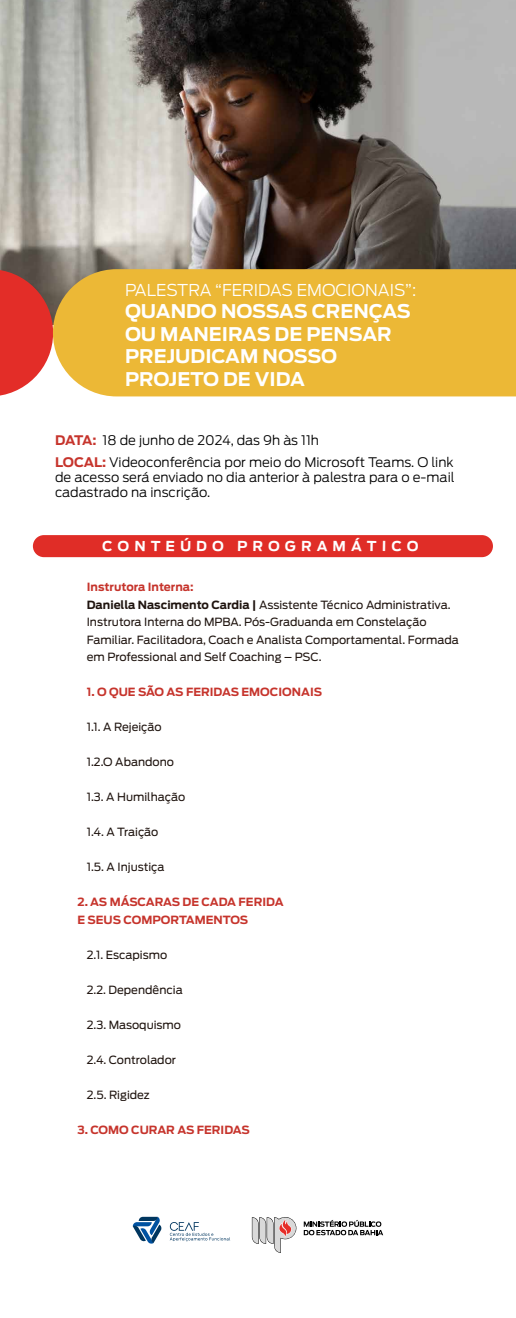
<style>
.page{position:relative;width:516px;height:1318px;background:#fff}
.page>*{position:absolute;margin:0;border:0;box-sizing:border-box;transform-origin:0 0}
.t1{font:700 18.75px/22.5px "Antenna";color:#fff}
.t2{font:300 16.25px "Antenna";color:#fff}
.t3{font:700 13.75px "Antenna";color:#fff}
.t4{font:300 13.12px/22.5px "Antenna";color:#000}
.t5{font:11.25px/17.5px "Antenna";color:#1f140f}
.t6{font:700 11.25px/17.5px "Antenna";color:#c6342c}
.s1{font-weight:700;color:#c6342c}
.s2{font-weight:700}
</style>
<div class="page">
<img style="left:0;top:0;width:515px;height:269px">
<div style="left:33px;top:535px;width:459px;height:22px;background:#e02d27;border-radius:11px"></div>
<svg style="left:133px;top:1217px;width:29px;height:27px"></svg>
<svg style="left:169px;top:1222px;width:61px;height:19px"></svg>
<svg style="left:251px;top:1217px;width:45px;height:36px"></svg>
<svg style="left:303px;top:1220px;width:80px;height:15px"></svg>
<svg style="left:0;top:269px;width:53px;height:127px;background:#d54c47"></svg>
<div style="left:53px;top:269px;width:462px;height:127px;background:#ecb836"></div>
<h2 class="t2" style="left:125px;top:280px;width:292px">PALESTRA “FERIDAS EMOCIONAIS”:</h2>
<h1 class="t1" style="left:125px;top:300px;width:287px">QUANDO NOSSAS CRENÇAS<br>OU MANEIRAS DE PENSAR<br>PREJUDICAM NOSSO<br>PROJETO DE VIDA</h1>
<p class="t4" style="left:55px;top:429px;width:399px"><span class="s1">DATA:</span> 18 de junho de 2024, das 9h às 11h<br><span class="s1">LOCAL:</span> Videoconferência por meio do Microsoft Teams. O link</p>
<p class="t4" style="left:55px;top:470px;width:400px;line-height:15px">de acesso será enviado no dia anterior à palestra para o e-mail cadastrado na inscrição.</p>
<p class="t3" style="left:102px;top:535px;width:317px;rotate:1deg">CONTEÚDO PROGRAMÁTICO</p>
<p class="t5" style="left:87px;top:578px;width:373px"><span class="s1">Instrutora Interna:<br></span><span class="s2">Daniella Nascimento Cardia |</span> Assistente Técnico Administrativa.<br>Instrutora Interna do MPBA. Pós-Graduanda em Constelação Familiar. Facilitadora, Coach e Analista Comportamental. Formada em Professional and Self Coaching – PSC.</p>
<p class="t6" style="left:87px;top:684px;width:236px">1. O QUE SÃO AS FERIDAS EMOCIONAIS</p>
<p class="t5" style="left:87px;top:719px;width:76px">1.1. A Rejeição</p>
<p class="t5" style="left:87px;top:754px;width:89px">1.2.O Abandono</p>
<p class="t5" style="left:87px;top:789px;width:100px">1.3. A Humilhação</p>
<p class="t5" style="left:87px;top:824px;width:73px">1.4. A Traição</p>
<p class="t5" style="left:87px;top:859px;width:79px">1.5. A Injustiça</p>
<p class="t6" style="left:77px;top:894px;width:207px">2. AS MÁSCARAS DE CADA FERIDA<br>E SEUS COMPORTAMENTOS</p>
<p class="t5" style="left:87px;top:946px;width:82px">2.1. Escapismo</p>
<p class="t5" style="left:87px;top:981px;width:97px">2.2. Dependência</p>
<p class="t5" style="left:87px;top:1016px;width:96px">2.3. Masoquismo</p>
<p class="t5" style="left:87px;top:1051px;width:91px">2.4. Controlador</p>
<p class="t5" style="left:87px;top:1086px;width:64px">2.5. Rigidez</p>
<p class="t6" style="left:77px;top:1121px;width:174px">3. COMO CURAR AS FERIDAS</p>
</div>
